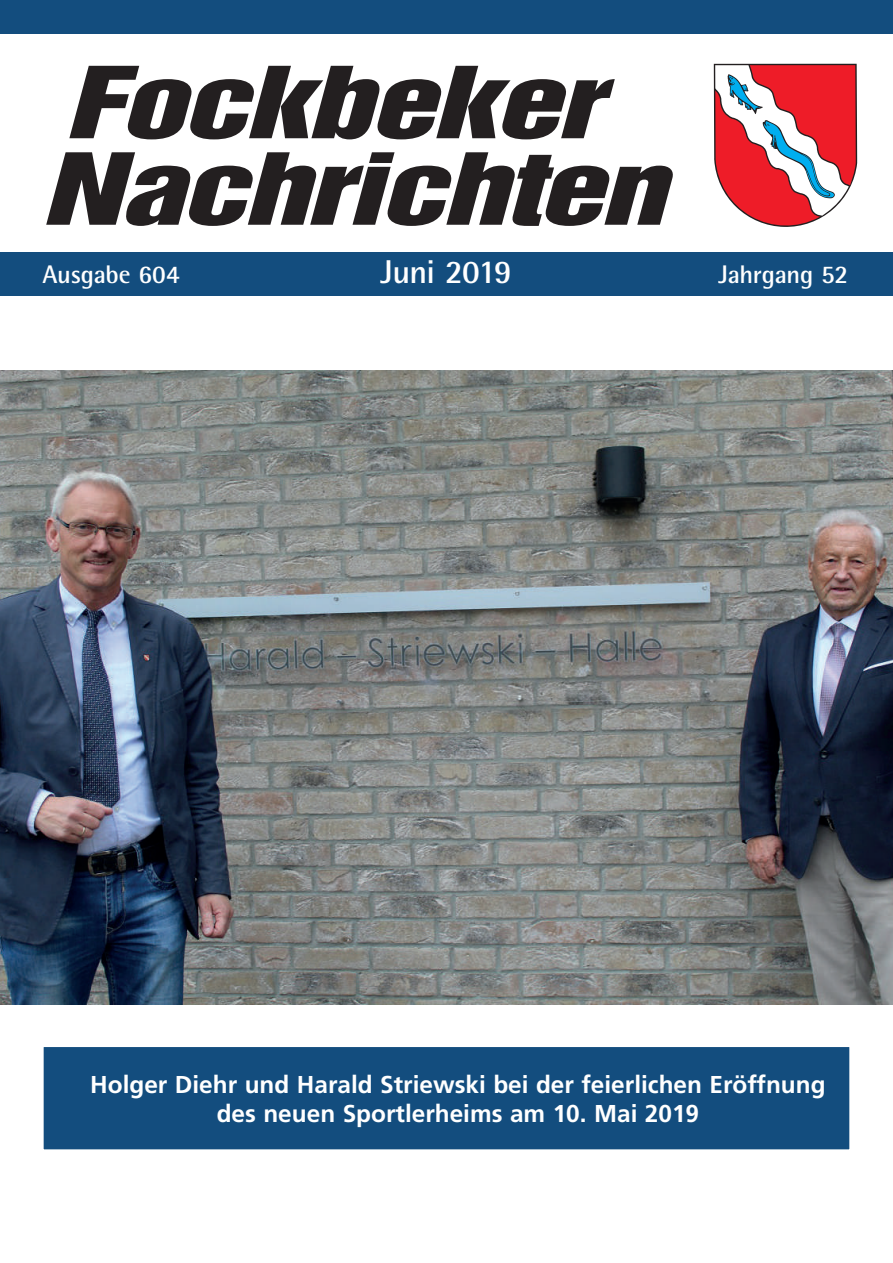
<style>
.page{position:relative;width:893px;height:1263px;background:#fff}
.page>*{position:absolute;margin:0;border:0;box-sizing:border-box;transform-origin:0 0}
.t1{font:italic 90.6px/86.6px "Helvetica Inserat";color:#231f20;scale:1.45 1}
.t2{font:700 33px "Rotis Semi Sans";letter-spacing:-.025em;color:#fff}
.t3{font:700 25.5px "Rotis Semi Sans";letter-spacing:-.015em;color:#fff}
.t4{font:700 24.45px/29.2px "Frutiger";color:#fff;text-align:center}
</style>
<div class="page">
<img style="left:0;top:370px;width:893px;height:634px">
<div style="left:0;top:0;width:893px;height:34px;background:#134d7e"></div>
<div style="left:0;top:252px;width:893px;height:44px;background:#134d7e"></div>
<svg style="left:714px;top:64px;width:143px;height:163px"></svg>
<div style="left:36px;top:1040px;width:821px;height:117px;background:#134d7e;border:7px solid #fff"></div>
<h1 class="t1" style="left:41px;top:59px;width:452px">Fockbeker<br>Nachrichten</h1>
<p class="t3" style="left:43px;top:259px;width:139px">Ausgabe 604</p>
<h2 class="t2" style="left:381px;top:252px;width:132px">Juni 2019</h2>
<p class="t3" style="left:719px;top:259px;width:131px">Jahrgang 52</p>
<p class="t4" style="left:90px;top:1070px;width:737px">Holger Diehr und Harald Striewski bei der feierlichen Eröffnung des neuen Sportlerheims am 10. Mai 2019</p>
</div>
